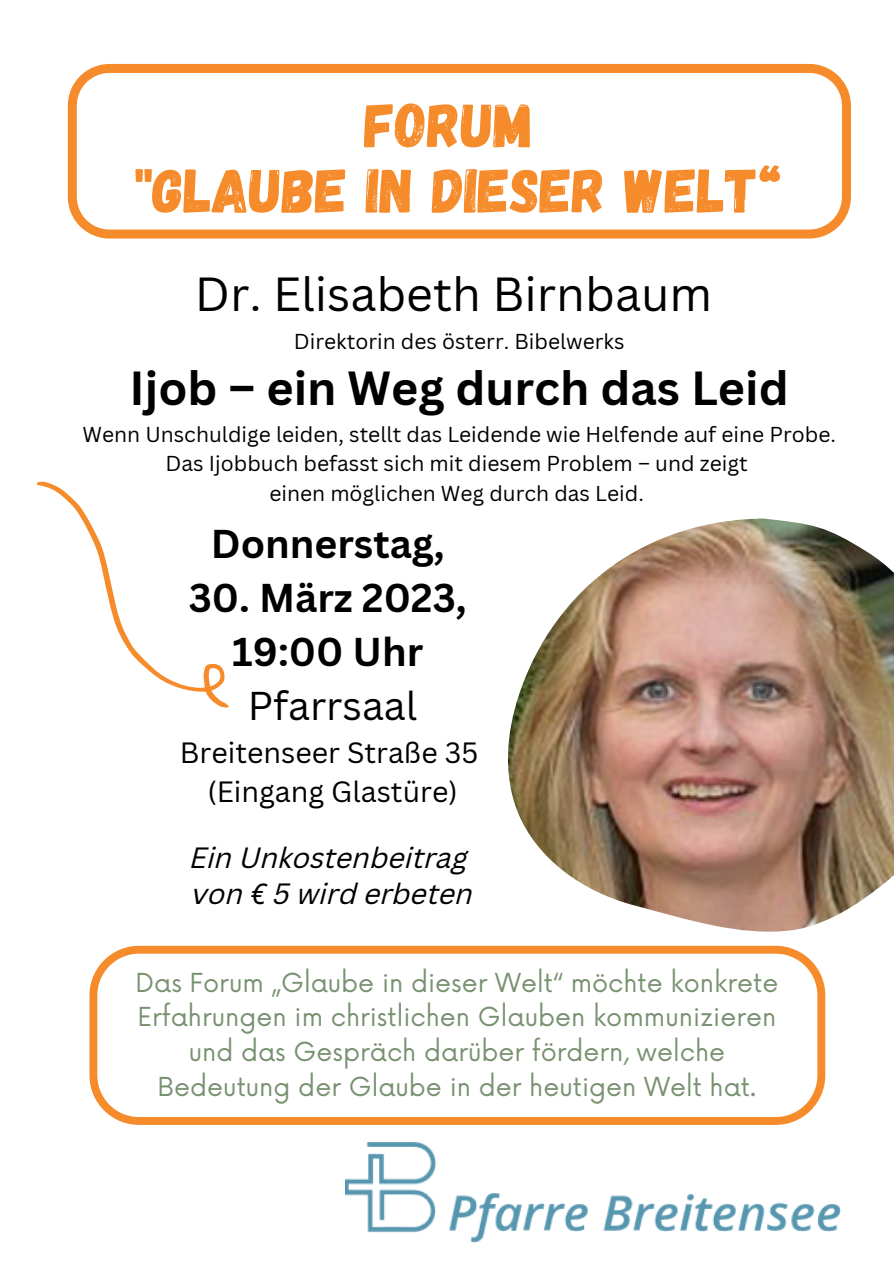
<style>
.page{position:relative;width:894px;height:1264px;background:#fff}
.page>*{position:absolute;margin:0;border:0;box-sizing:border-box;transform-origin:0 0}
.t1{font:62.1px/65.2px "Gagalin";color:#f68b2b;text-align:center}
.t2{font:700 46.5px "Canva Sans";color:#000}
.t3{font:46.5px "Canva Sans";color:#000}
.t4{font:700 39.15px/54px "Canva Sans";color:#000;text-align:center}
.t5{font:39.15px "Canva Sans";color:#000}
.t6{font:28.5px/39.5px "Canva Sans";color:#000;text-align:center}
.t7{font:italic 28.5px/36px "Canva Sans";color:#000}
.t8{font:25.5px/35px "Now";color:#789171;text-align:center}
.t9{font:21px/29.2px "Canva Sans";color:#000;text-align:center}
.s1{font-family:"Noto Sans"}
</style>
<div class="page">
<img style="left:508px;top:518px;width:385px;height:413px">
<img style="left:345px;top:1142px;width:496px;height:100px">
<svg style="left:36px;top:481px;width:193px;height:227px"></svg>
<svg style="left:89px;top:945px;width:736px;height:179px"></svg>
<svg style="left:68px;top:64px;width:782px;height:174px"></svg>
<h1 class="t1" style="left:135px;top:90px;width:647px">FORUM<br>"GLAUBE IN DIESER WELT“</h1>
<h2 class="t3" style="left:195px;top:262px;width:519px">Dr. Elisabeth Birnbaum</h2>
<p class="t9" style="left:294px;top:326px;width:332px">Direktorin des österr. Bibelwerks</p>
<h2 class="t2" style="left:129px;top:355px;width:660px">Ijob – ein Weg durch das Leid</h2>
<p class="t9" style="left:82px;top:419px;width:754px">Wenn Unschuldige leiden, stellt das Leidende wie Helfende auf eine Probe.<br>Das Ijobbuch befasst sich mit diesem Problem – und zeigt<br>einen möglichen Weg durch das Leid.</p>
<h3 class="t4" style="left:211px;top:516px;width:235px">Donnerstag,</h3>
<h3 class="t4" style="left:189px;top:570px;width:279px">30. März 2023,<br>19:00 Uhr</h3>
<h3 class="t5" style="left:248px;top:678px;width:171px">Pfarrsaal</h3>
<h3 class="t6" style="left:180px;top:732px;width:300px">Breitenseer Straße 35 (Eingang Glastüre)</h3>
<h3 class="t7" style="left:190px;top:842px;width:284px">Ein Unkostenbeitrag von <span class="s1">€</span> 5 wird erbeten</h3>
<p class="t8" style="left:135px;top:966px;width:644px">Das Forum „Glaube in dieser Welt“ möchte konkrete Erfahrungen im christlichen Glauben kommunizieren und das Gespräch darüber fördern, welche Bedeutung der Glaube in der heutigen Welt hat.</p>
</div>
